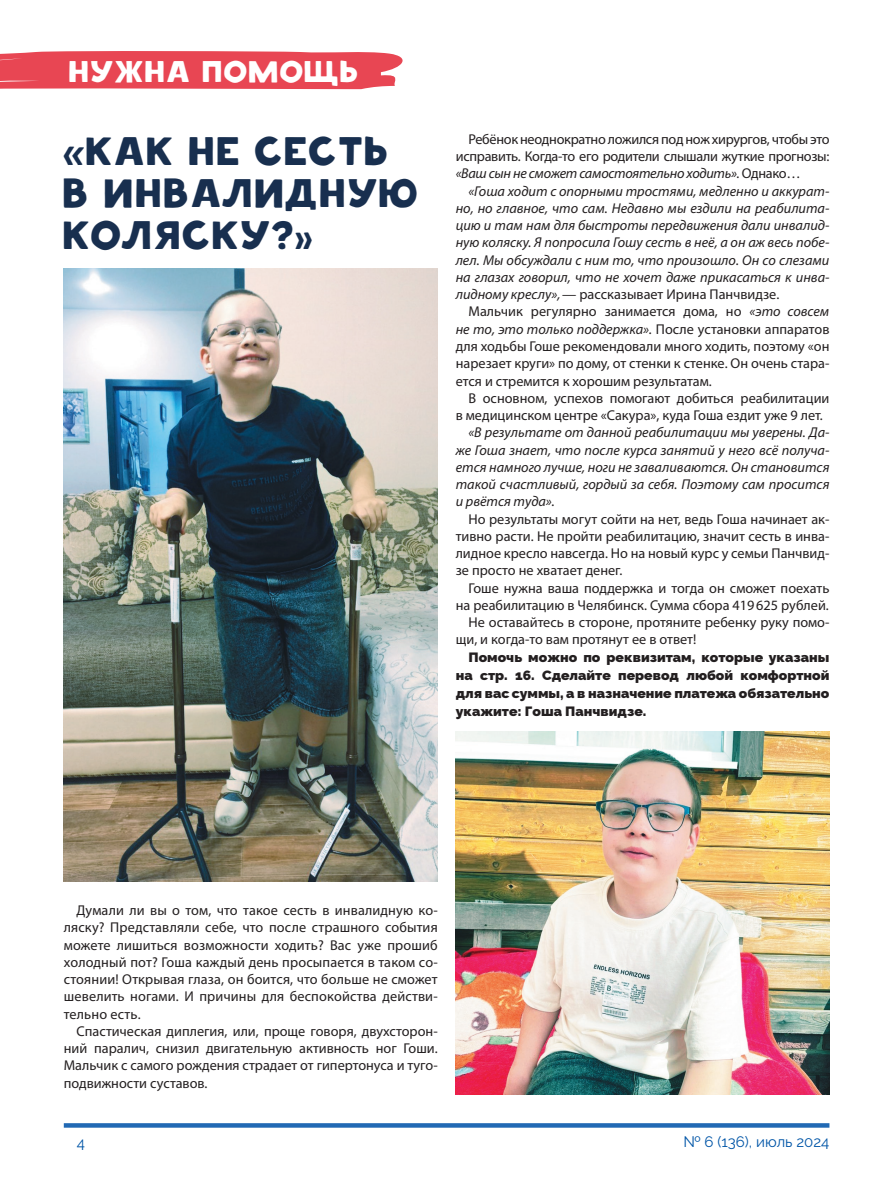
<style>
.page{position:relative;width:872px;height:1191px;background:#fff}
.page>*{position:absolute;margin:0;border:0;box-sizing:border-box;transform-origin:0 0}
.t1{font:43.5px/42px "Shadow";color:#182f4f}
.t2{font:32.7px "Shadow";letter-spacing:-.435em;color:#fff}
.t3{font:15px "Raleway v 4020 Regular";color:#0155a7}
.t4{font:14.25px/17.2px "Myriad Pro";color:#231f20;text-align:justify}
.t5{font:italic 14.25px/17.2px "Myriad Pro";color:#231f20;text-align:justify}
.t6{font:13.5px/18px "Raleway v 4020 Black";color:#231f20;text-align:justify}
.s1{font-style:italic}
.s2{font-style:normal}
</style>
<div class="page">
<svg style="left:64px;top:1123px;width:765px;height:4px;background:#2b6fb7"></svg>
<svg style="left:0;top:51px;width:403px;height:39px;background:#e95460"></svg>
<img style="left:64px;top:269px;width:374px;height:612px">
<img style="left:456px;top:731px;width:373px;height:363px">
<h2 class="t2" style="left:69px;top:54px;width:183px">НУНАЖШНА И ППОМОРОЕ</h2>
<h2 class="t2" style="left:340px;top:54px;width:18px">Ь</h2>
<h2 class="t2" style="left:293px;top:58px;width:71px">КЩТ Ы</h2>
<h1 class="t1" style="left:64px;top:131px;width:358px">«Как не сесть в инвалидную коляску?»</h1>
<p class="t4" style="left:456px;top:130px;width:375px;text-indent:13px">Ребёнок неоднократно ложился под нож хирургов, чтобы это исправить. Когда-то его родители слышали жуткие прогнозы: <span class="s1">«Ваш сын не сможет самостоятельно ходить».</span> Однако…</p>
<p class="t5" style="left:456px;top:182px;width:375px;text-indent:13px">«Гоша ходит с опорными тростями, медленно и аккурат&shy;но, но главное, что сам. Недавно мы ездили на реабилита&shy;цию и там нам для быстроты передвижения дали инвалид&shy;ную коляску. Я попросила Гошу сесть в неё, а он аж весь побе&shy;лел. Мы обсуждали с ним то, что произошло. Он со слезами на глазах говорил, что не хочет даже прикасаться к инва&shy;лидному креслу»,<span class="s2">— рассказывает Ирина Панчвидзе.</span></p>
<p class="t4" style="left:456px;top:303px;width:375px;text-indent:13px">Мальчик регулярно занимается дома, но <span class="s1">«это совсем не то, это только поддержка».</span> После установки аппаратов для ходьбы Гоше рекомендовали много ходить, поэтому «он нарезает круги» по дому, от стенки к стенке. Он очень стара‑ ется и стремится к хорошим результатам.</p>
<p class="t4" style="left:456px;top:389px;width:375px;text-indent:13px">В основном, успехов помогают добиться реабилитации в медицинском центре «Сакура», куда Гоша ездит уже 9 лет.</p>
<p class="t5" style="left:456px;top:424px;width:375px;text-indent:13px">«В результате от данной реабилитации мы уверены. Да&shy;же Гоша знает, что после курса занятий у него всё получа&shy;ется намного лучше, ноги не заваливаются. Он становится такой счастливый, гордый за себя. Поэтому сам просится и рвётся туда».</p>
<p class="t4" style="left:456px;top:510px;width:375px;text-indent:13px">Но результаты могут сойти на нет, ведь Гоша начинает ак‑ тивно расти. Не пройти реабилитацию, значит сесть в инва‑ лидное кресло навсегда. Но на новый курс у семьи Панчвид‑ зе просто не хватает денег.</p>
<p class="t4" style="left:468px;top:579px;width:362px">Гоше нужна ваша поддержка и тогда он сможет поехать</p>
<p class="t4" style="left:456px;top:596px;width:374px">на реабилитацию в Челябинск. Сумма сбора 419625 рублей.</p>
<p class="t4" style="left:468px;top:613px;width:362px">Не оставайтесь в стороне, протяните ребенку руку помо‑</p>
<p class="t4" style="left:456px;top:631px;width:242px">щи, и когда-то вам протянут ее в ответ!</p>
<p class="t6" style="left:456px;top:647px;width:375px;text-indent:13px">Помочь можно по реквизитам, которые указаны на стр. 16. Сделайте перевод любой комфортной для вас суммы, а в назначение платежа обязательно укажите: Гоша Панчвидзе.</p>
<p class="t4" style="left:64px;top:901px;width:375px;text-indent:13px">Думали ли вы о том, что такое сесть в инвалидную ко‑ ляску? Представляли себе, что после страшного события можете лишиться возможности ходить? Вас уже прошиб холодный пот? Гоша каждый день просыпается в таком со‑ стоянии! Открывая глаза, он боится, что больше не сможет шевелить ногами. И причины для беспокойства действи‑ тельно есть.</p>
<p class="t4" style="left:64px;top:1022px;width:375px;text-indent:13px">Спастическая диплегия, или, проще говоря, двухсторон‑ ний паралич, снизил двигательную активность ног Гоши.<br>Мальчик с самого рождения страдает от гипертонуса и туго‑ подвижности суставов.</p>
<p class="t3" style="left:77px;top:1130px;width:10px">4</p>
<p class="t3" style="left:683px;top:1129px;width:147px">№ 6 (136), июль 2024</p>
</div>
